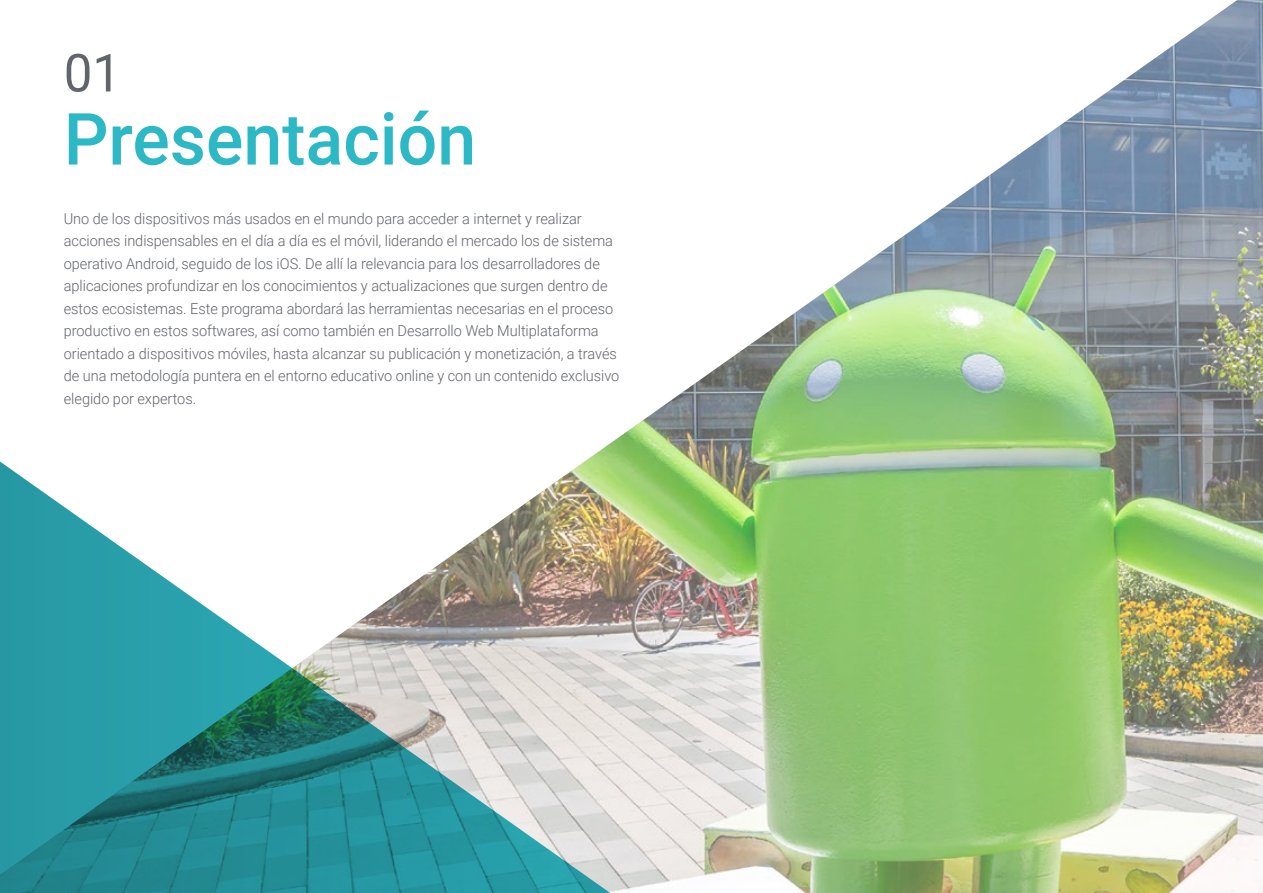
<style>
.page{position:relative;width:1263px;height:893px;background:#fff}
.page>*{position:absolute;margin:0;border:0;box-sizing:border-box;transform-origin:0 0}
.t1{font:500 72px "Roboto";color:#2db8c5}
.t2{font:52.5px "Roboto";color:#61646a}
.t3{font:300 15px/22.5px "Roboto";color:#61646a}
</style>
<div class="page">
<img style="left:606px;top:0;width:657px;height:893px">
<svg style="left:0;top:446px;width:640px;height:447px"></svg>
<h2 class="t2" style="left:64px;top:36px;width:59px">01</h2>
<h1 class="t1" style="left:64px;top:89px;width:414px">Presentación</h1>
<p class="t3" style="left:64px;top:207px;width:557px">Uno de los dispositivos más usados en el mundo para acceder a internet y realizar acciones indispensables en el día a día es el móvil, liderando el mercado los de sistema operativo Android, seguido de los iOS. De allí la relevancia para los desarrolladores de aplicaciones profundizar en los conocimientos y actualizaciones que surgen dentro de estos ecosistemas. Este programa abordará las herramientas necesarias en el proceso productivo en estos softwares, así como también en Desarrollo Web Multiplataforma orientado a dispositivos móviles, hasta alcanzar su publicación y monetización, a través de una metodología puntera en el entorno educativo online y con un contenido exclusivo elegido por expertos.</p>
</div>
